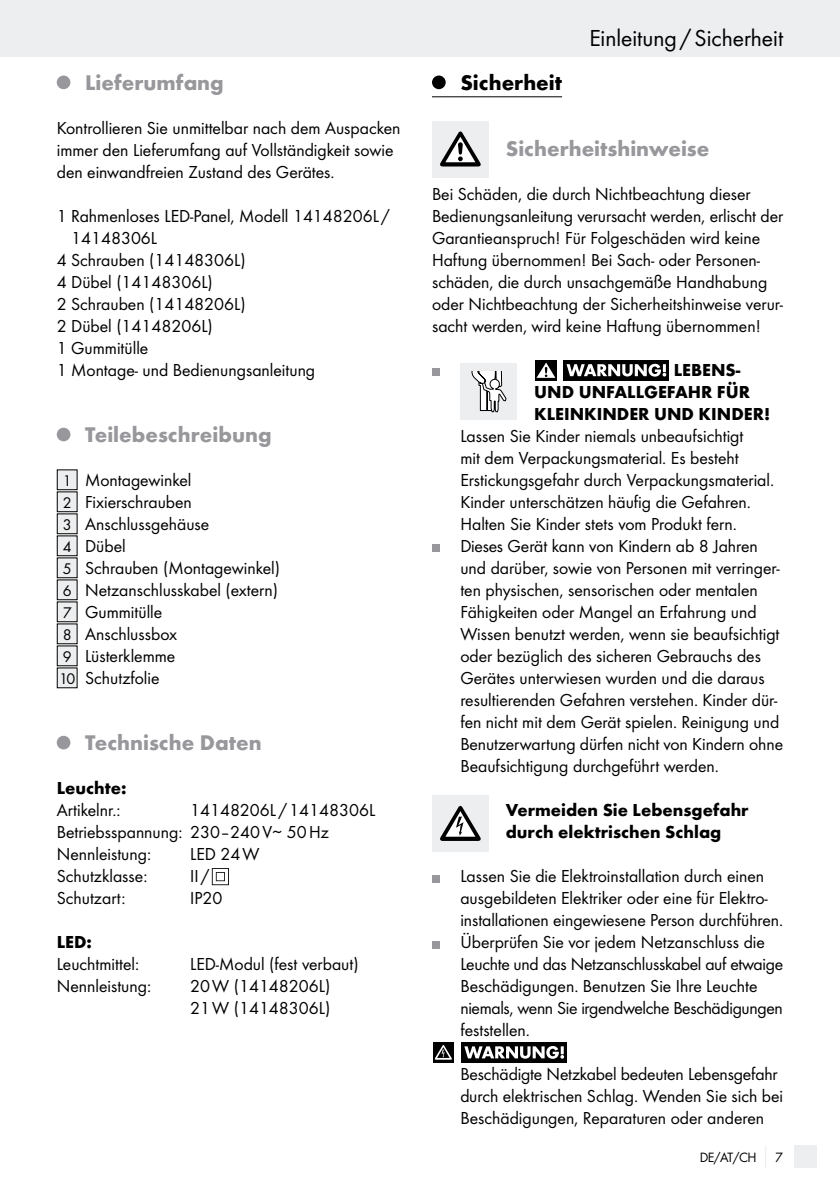
<style>
.page{position:relative;width:840px;height:1191px;background:#fff}
.page>*{position:absolute;margin:0;border:0;box-sizing:border-box;transform-origin:0 0}
.t1{font:24px "Futura Boo";color:#000}
.t2{font:700 22px "Futura";color:#97979c}
.t3{font:700 22px "Futura";color:#000}
.t4{font:18px/22px "Futura Boo";color:#000}
.t5{font:700 18px/22px "Futura";color:#000}
.t6{font:14px "Futura Boo";color:#000}
.s1{font-size:16px}
</style>
<div class="page">
<div style="left:0;top:0;width:839px;height:57px;background:#eceeef"></div>
<div style="left:794px;top:1145px;width:22px;height:23px;background:#eceeef"></div>
<div style="left:57px;top:76px;width:13px;height:13px;background:#97979c;border-radius:50%"></div>
<div style="left:57px;top:428px;width:13px;height:13px;background:#97979c;border-radius:50%"></div>
<div style="left:57px;top:470px;width:20px;height:20px;background:#eceeef"></div>
<div style="left:57px;top:469px;width:21px;height:21px;border:1px solid #000"></div>
<div style="left:57px;top:492px;width:20px;height:20px;background:#eceeef"></div>
<div style="left:57px;top:491px;width:21px;height:21px;border:1px solid #000"></div>
<div style="left:57px;top:514px;width:20px;height:20px;background:#eceeef"></div>
<div style="left:57px;top:513px;width:21px;height:21px;border:1px solid #000"></div>
<div style="left:57px;top:536px;width:20px;height:20px;background:#eceeef"></div>
<div style="left:57px;top:535px;width:21px;height:21px;border:1px solid #000"></div>
<div style="left:57px;top:558px;width:20px;height:20px;background:#eceeef"></div>
<div style="left:57px;top:557px;width:21px;height:21px;border:1px solid #000"></div>
<div style="left:57px;top:580px;width:20px;height:20px;background:#eceeef"></div>
<div style="left:57px;top:602px;width:20px;height:20px;background:#eceeef"></div>
<div style="left:57px;top:624px;width:20px;height:20px;background:#eceeef"></div>
<div style="left:57px;top:646px;width:20px;height:20px;background:#eceeef"></div>
<div style="left:57px;top:668px;width:20px;height:20px;background:#eceeef"></div>
<div style="left:57px;top:736px;width:13px;height:13px;background:#97979c;border-radius:50%"></div>
<svg style="left:212px;top:868px;width:17px;height:17px"></svg>
<hr style="left:432px;top:96px;width:129px;height:1px;background:#000">
<div style="left:432px;top:76px;width:13px;height:13px;background:#000;border-radius:50%"></div>
<div style="left:432px;top:121px;width:56px;height:56px;background:#eceeef"></div>
<svg style="left:440px;top:131px;width:40px;height:35px"></svg>
<div style="left:432px;top:368px;width:7px;height:8px;background:#97979c"></div>
<div style="left:460px;top:363px;width:57px;height:57px;background:#eceeef"></div>
<svg style="left:471px;top:371px;width:35px;height:41px"></svg>
<div style="left:563px;top:360px;width:106px;height:20px;background:#000"></div>
<div style="left:535px;top:360px;width:21px;height:20px;background:#000"></div>
<svg style="left:536px;top:362px;width:19px;height:16px"></svg>
<svg style="left:566px;top:364px;width:100px;height:12px"></svg>
<div style="left:432px;top:544px;width:7px;height:8px;background:#97979c"></div>
<div style="left:432px;top:795px;width:56px;height:56px;background:#eceeef"></div>
<svg style="left:440px;top:806px;width:40px;height:35px"></svg>
<div style="left:432px;top:874px;width:7px;height:8px;background:#97979c"></div>
<div style="left:432px;top:940px;width:7px;height:8px;background:#97979c"></div>
<div style="left:461px;top:1042px;width:106px;height:20px;background:#000"></div>
<svg style="left:433px;top:1042px;width:20px;height:20px"></svg>
<svg style="left:434px;top:1045px;width:17px;height:14px"></svg>
<svg style="left:464px;top:1046px;width:99px;height:12px"></svg>
<p class="t2" style="left:85px;top:69px;width:140px">Lieferumfang</p>
<p class="t4" style="left:57px;top:117px;width:345px">Kontrollieren Sie unmittelbar nach dem Auspacken immer den Lieferumfang auf Vollständigkeit sowie den einwandfreien Zustand des Gerätes.</p>
<p class="t4" style="left:57px;top:205px;width:334px">1 Rahmenloses LED-Panel, Modell 14148206L /</p>
<p class="t4" style="left:71px;top:227px;width:87px">14148306L</p>
<p class="t4" style="left:57px;top:249px;width:190px">4 Schrauben (14148306L)</p>
<p class="t4" style="left:57px;top:271px;width:157px">4 Dübel (14148306L)</p>
<p class="t4" style="left:57px;top:293px;width:190px">2 Schrauben (14148206L)</p>
<p class="t4" style="left:57px;top:315px;width:157px">2 Dübel (14148206L)</p>
<p class="t4" style="left:57px;top:337px;width:93px">1 Gummitülle</p>
<p class="t4" style="left:57px;top:359px;width:260px">1 Montage- und Bedienungsanleitung</p>
<p class="t2" style="left:85px;top:421px;width:188px">Teilebeschreibung</p>
<p class="t4" style="left:59px;top:469px;width:222px"><span class="s1">1</span> Montagewinkel<br><span class="s1">2</span> Fixierschrauben<br><span class="s1">3</span> Anschlussgehäuse<br><span class="s1">4</span> Dübel<br><span class="s1">5</span> Schrauben (Montagewinkel)<br><span class="s1">6</span> Netzanschlusskabel (extern)<br><span class="s1">7</span> Gummitülle<br><span class="s1">8</span> Anschlussbox<br><span class="s1">9</span> Lüsterklemme<br><span class="s1">10</span> Schutzfolie</p>
<p class="t2" style="left:85px;top:729px;width:178px">Technische Daten</p>
<p class="t5" style="left:57px;top:777px;width:71px">Leuchte:</p>
<p class="t4" style="left:57px;top:799px;width:65px">Artikelnr.:</p>
<p class="t4" style="left:57px;top:799px;width:320px;text-indent:133px">14148206L /14148306L<br>Betriebsspannung: 230–240V∼ 50Hz<br>Nennleistung:</p>
<p class="t4" style="left:190px;top:843px;width:71px">LED 24W</p>
<p class="t4" style="left:57px;top:865px;width:92px">Schutzklasse:</p>
<p class="t4" style="left:190px;top:865px;width:21px">II/</p>
<p class="t4" style="left:57px;top:887px;width:70px">Schutzart:</p>
<p class="t4" style="left:190px;top:887px;width:34px">IP20</p>
<p class="t5" style="left:57px;top:931px;width:37px">LED:</p>
<p class="t4" style="left:57px;top:953px;width:84px">Leuchtmittel:</p>
<p class="t4" style="left:190px;top:953px;width:170px">LED-Modul (fest verbaut)</p>
<p class="t4" style="left:57px;top:975px;width:96px">Nennleistung:</p>
<p class="t4" style="left:190px;top:975px;width:142px">20W (14148206L)<br>21W (14148306L)</p>
<p class="t3" style="left:460px;top:69px;width:103px">Sicherheit</p>
<h1 class="t1" style="left:589px;top:24px;width:195px">Einleitung/Sicherheit</h1>
<p class="t2" style="left:505px;top:135px;width:205px">Sicherheitshinweise</p>
<p class="t4" style="left:432px;top:183px;width:352px">Bei Schäden, die durch Nichtbeachtung dieser Bedienungsanleitung verursacht werden, erlischt der Garantieanspruch! Für Folgeschäden wird keine Haftung übernommen! Bei Sach- oder Personen&shy;schäden, die durch unsachgemäße Handhabung oder Nichtbeachtung der Sicherheitshinweise verur&shy;sacht werden, wird keine Haftung übernommen!</p>
<p class="t5" style="left:534px;top:359px;width:237px;text-indent:139px">LEBENS-<br>UND UNFALLGEFAHR FÜR<br>KLEINKINDER UND KINDER!</p>
<p class="t4" style="left:460px;top:425px;width:324px">Lassen Sie Kinder niemals unbeaufsichtigt<br>mit dem Verpackungsmaterial. Es besteht Erstickungsgefahr durch Verpackungsmaterial.<br>Kinder unterschätzen häufig die Gefahren.<br>Halten Sie Kinder stets vom Produkt fern.<br>Dieses Gerät kann von Kindern ab 8 Jahren und darüber, sowie von Personen mit verringer&shy;ten physischen, sensorischen oder mentalen Fähigkeiten oder Mangel an Erfahrung und Wissen benutzt werden, wenn sie beaufsichtigt oder bezüglich des sicheren Gebrauchs des Gerätes unterwiesen wurden und die daraus resultierenden Gefahren verstehen. Kinder dür&shy;fen nicht mit dem Gerät spielen. Reinigung und Benutzerwartung dürfen nicht von Kindern ohne Beaufsichtigung durchgeführt werden.</p>
<p class="t5" style="left:505px;top:799px;width:244px">Vermeiden Sie Lebensgefahr durch elektrischen Schlag</p>
<p class="t4" style="left:460px;top:865px;width:324px">Lassen Sie die Elektroinstallation durch einen ausgebildeten Elektriker oder eine für Elektro&shy;installationen eingewiesene Person durchführen.<br>Überprüfen Sie vor jedem Netzanschluss die Leuchte und das Netzanschlusskabel auf etwaige Beschädigungen. Benutzen Sie Ihre Leuchte niemals, wenn Sie irgendwelche Beschädigungen feststellen.</p>
<p class="t4" style="left:460px;top:1063px;width:324px">Beschädigte Netzkabel bedeuten Lebensgefahr durch elektrischen Schlag. Wenden Sie sich bei<br>Beschädigungen, Reparaturen oder anderen</p>
<p class="t6" style="left:699px;top:1149px;width:58px">DE/AT/CH</p>
<p class="t6" style="left:774px;top:1149px;width:9px">7</p>
</div>
